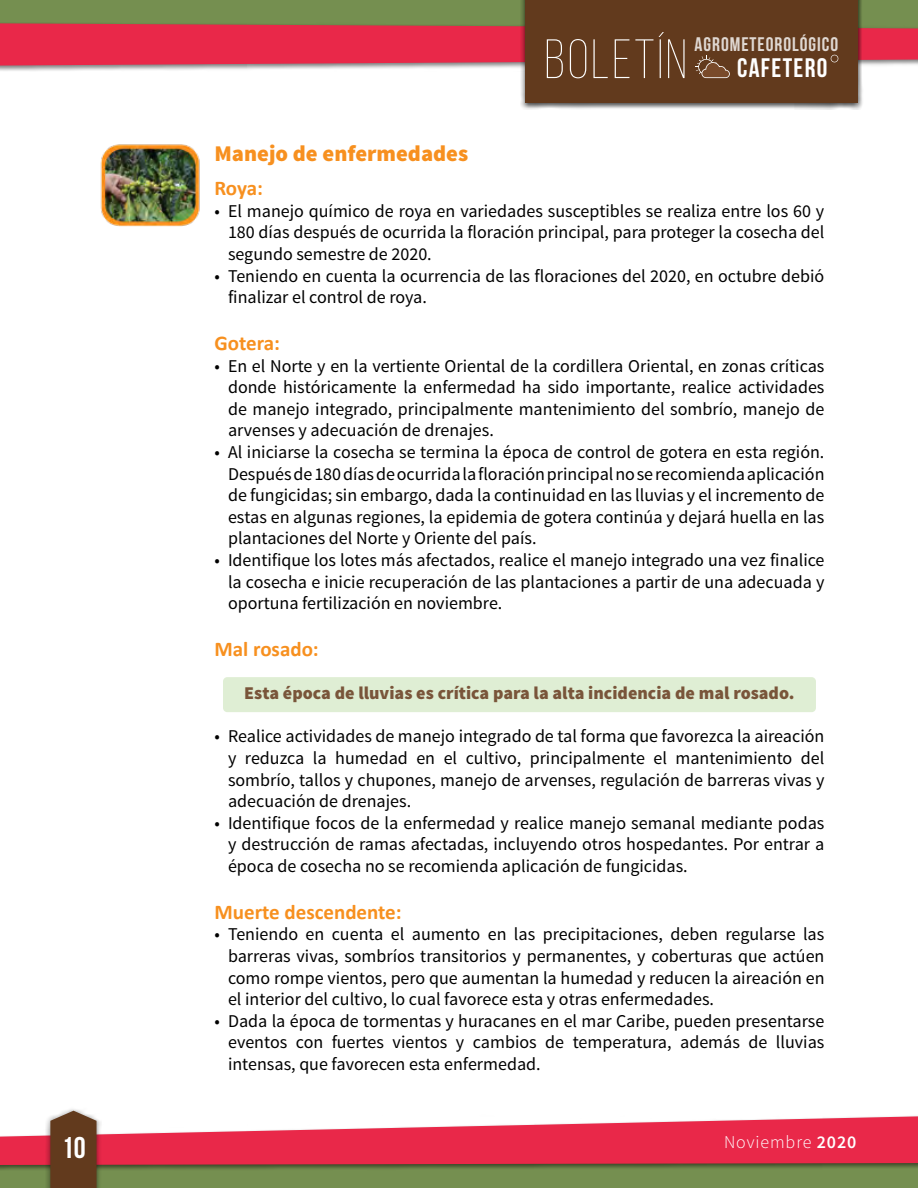
<style>
.page{position:relative;width:918px;height:1188px;background:#fff}
.page>*{position:absolute;margin:0;border:0;box-sizing:border-box;transform-origin:0 0}
.t1{font:300 55.35px "Bebas Neue";letter-spacing:.05em;color:#fff}
.t2{font:30px "Bebas Neue";color:#fff}
.t3{font:26.85px "Bebas Neue";letter-spacing:.05em;color:#fff}
.t4{font:900 22.5px "Source Sans Pro";color:#f7901f}
.t5{font:700 21px "Calibri";color:#f7901f}
.t6{font:19.65px "Bebas Neue";letter-spacing:.05em;color:#fff}
.t7{font:18px/21.6px "Source Sans Pro";color:#000;text-align:justify}
.t8{font:900 18px "Source Sans Pro";color:#79553a}
.t9{font:300 18px "Source Sans Pro";letter-spacing:.05em;color:#fff}
.s1{font-weight:600}
</style>
<div class="page">
<div style="left:0;top:1143px;width:918px;height:45px;background:#758f50"></div>
<div style="left:0;top:0;width:918px;height:55px;background:#758f50"></div>
<div style="left:0;top:1115px;width:918px;height:56px;background:#000;opacity:.5"></div>
<svg style="left:0;top:1116px;width:918px;height:49px;fill:#e92849"></svg>
<div style="left:520px;top:0;width:343px;height:110px;background:#000;opacity:.75"></div>
<div style="left:526px;top:0;width:332px;height:103px;background:#623a1d"></div>
<svg style="left:0;top:23px;width:918px;height:55px"></svg>
<div style="left:45px;top:1107px;width:57px;height:81px;background:#000;opacity:.5"></div>
<svg style="left:50px;top:1111px;width:47px;height:77px;background:#6b452a"></svg>
<div style="left:223px;top:677px;width:593px;height:35px;background:#dfeed4;border-radius:4px"></div>
<img style="left:100px;top:144px;width:100px;height:83px">
<h1 class="t1" style="left:545px;top:30px;width:144px">BOLETÍN</h1>
<p class="t6" style="left:695px;top:34px;width:145px">AGROMETEOROLÓGICO</p>
<h3 class="t3" style="left:737px;top:53px;width:92px">CAFETERO</h3>
<p class="t4" style="left:215px;top:139px;width:255px">Manejo de enfermedades</p>
<p class="t5" style="left:215px;top:175px;width:50px">Roya:</p>
<p class="t7" style="left:228px;top:200px;width:598px;text-indent:-14px">• El manejo químico de roya en variedades susceptibles se realiza entre los 60 y 180 días después de ocurrida la floración principal, para proteger la cosecha del segundo semestre de 2020.</p>
<p class="t7" style="left:228px;top:265px;width:598px;text-indent:-14px">• Teniendo en cuenta la ocurrencia de las floraciones del 2020, en octubre debió finalizar el control de roya.</p>
<p class="t5" style="left:215px;top:330px;width:67px">Gotera:</p>
<p class="t7" style="left:228px;top:355px;width:598px;text-indent:-14px">• En el Norte y en la vertiente Oriental de la cordillera Oriental, en zonas críticas donde históricamente la enfermedad ha sido importante, realice actividades de manejo integrado, principalmente mantenimiento del sombrío, manejo de arvenses y adecuación de drenajes.</p>
<p class="t7" style="left:228px;top:441px;width:598px;text-indent:-14px">• Al iniciarse la cosecha se termina la época de control de gotera en esta región.<br>Después de 180 días de ocurrida la floración principal no se recomienda aplicación de fungicidas; sin embargo, dada la continuidad en las lluvias y el incremento de estas en algunas regiones, la epidemia de gotera continúa y dejará huella en las plantaciones del Norte y Oriente del país.</p>
<p class="t7" style="left:228px;top:549px;width:598px;text-indent:-14px">• Identifique los lotes más afectados, realice el manejo integrado una vez finalice la cosecha e inicie recuperación de las plantaciones a partir de una adecuada y oportuna fertilización en noviembre.</p>
<p class="t5" style="left:215px;top:636px;width:106px">Mal rosado:</p>
<p class="t8" style="left:244px;top:681px;width:552px">Esta época de lluvias es crítica para la alta incidencia de mal rosado.</p>
<p class="t7" style="left:228px;top:726px;width:598px;text-indent:-13px">• Realice actividades de manejo integrado de tal forma que favorezca la aireación y reduzca la humedad en el cultivo, principalmente el mantenimiento del sombrío, tallos y chupones, manejo de arvenses, regulación de barreras vivas y adecuación de drenajes.</p>
<p class="t7" style="left:228px;top:812px;width:598px;text-indent:-13px">• Identifique focos de la enfermedad y realice manejo semanal mediante podas y destrucción de ramas afectadas, incluyendo otros hospedantes. Por entrar a época de cosecha no se recomienda aplicación de fungicidas.</p>
<p class="t5" style="left:215px;top:898px;width:189px">Muerte descendente:</p>
<p class="t7" style="left:228px;top:924px;width:598px;text-indent:-14px">• Teniendo en cuenta el aumento en las precipitaciones, deben regularse las barreras vivas, sombríos transitorios y permanentes, y coberturas que actúen como rompe vientos, pero que aumentan la humedad y reducen la aireación en el interior del cultivo, lo cual favorece esta y otras enfermedades.</p>
<p class="t7" style="left:228px;top:1010px;width:598px;text-indent:-14px">• Dada la época de tormentas y huracanes en el mar Caribe, pueden presentarse eventos con fuertes vientos y cambios de temperatura, además de lluvias intensas, que favorecen esta enfermedad.</p>
<h2 class="t2" style="left:62px;top:1131px;width:25px">10</h2>
<p class="t9" style="left:724px;top:1131px;width:134px">Noviembre <span class="s1">2020</span></p>
</div>
